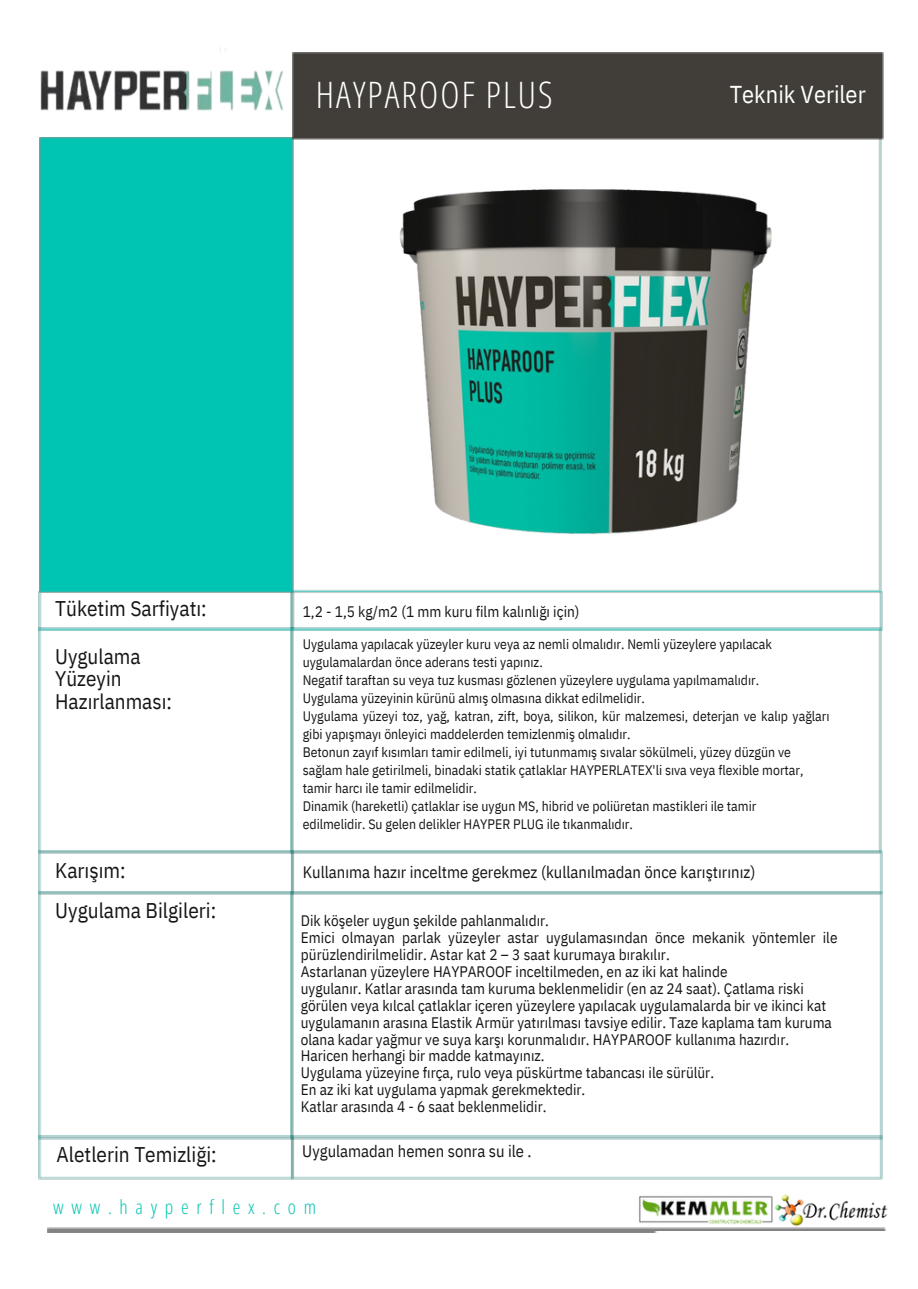
<style>
.page{position:relative;width:918px;height:1289px;background:#fff}
.page>*{position:absolute;margin:0;border:0;box-sizing:border-box;transform-origin:0 0}
.t1{font:300 36.45px "Open Sans Condensed";letter-spacing:.06em;color:#fff}
.t2{font:24.3px "IBM Plex Sans Cond";color:#fff}
.t3{font:21.15px/22.5px "IBM Plex Sans Cond";color:#151616}
.t4{font:300 19.35px "Open Sans Condensed";letter-spacing:.4em;color:#00c5b2}
.t5{font:16.5px "IBM Plex Sans Cond";color:#151616}
.t6{font:15.15px/16.8px "IBM Plex Sans Cond";color:#151616}
.t7{font:13.65px/18px "IBM Plex Sans Cond";color:#151616}
</style>
<div class="page">
<div style="left:40px;top:282px;width:251px;height:309px;background:#00c5b2"></div>
<img style="left:291px;top:139px;width:591px;height:452px">
<div style="left:412px;top:53px;width:471px;height:86px;background:#413e3a"></div>
<img style="left:38px;top:631px;width:4px;height:219px">
<img style="left:290px;top:631px;width:592px;height:219px">
<img style="left:38px;top:850px;width:253px;height:41px">
<img style="left:291px;top:850px;width:592px;height:44px">
<img style="left:38px;top:891px;width:253px;height:244px">
<img style="left:291px;top:891px;width:591px;height:244px">
<img style="left:38px;top:1135px;width:253px;height:44px">
<img style="left:291px;top:1135px;width:592px;height:44px">
<img style="left:391px;top:181px;width:390px;height:364px">
<img style="left:38px;top:591px;width:845px;height:40px">
<img style="left:752px;top:1194px;width:136px;height:37px">
<img style="left:639px;top:1194px;width:136px;height:31px">
<img style="left:39px;top:48px;width:373px;height:234px">
<p class="t1" style="left:316px;top:69px;width:239px">HAYPAROOF PLUS</p>
<p class="t2" style="left:730px;top:78px;width:138px">Teknik Veriler</p>
<p class="t3" style="left:55px;top:596px;width:153px">Tüketim Sarfiyatı:</p>
<p class="t3" style="left:55px;top:644px;width:118px">Uygulama<br>Yüzeyin<br>Hazırlanması:</p>
<p class="t3" style="left:55px;top:859px;width:72px">Karışım:</p>
<p class="t3" style="left:55px;top:898px;width:163px">Uygulama Bilgileri:</p>
<p class="t6" style="left:303px;top:603px;width:278px">1,2 - 1,5 kg/m2 (1 mm kuru film kalınlığı için)</p>
<p class="t7" style="left:303px;top:634px;width:471px">Uygulama yapılacak yüzeyler kuru veya az nemli olmalıdır. Nemli yüzeylere yapılacak</p>
<p class="t7" style="left:303px;top:652px;width:242px">uygulamalardan önce aderans testi yapınız.</p>
<p class="t7" style="left:303px;top:670px;width:458px">Negatif taraftan su veya tuz kusması gözlenen yüzeylere uygulama yapılmamalıdır.</p>
<p class="t7" style="left:303px;top:688px;width:344px">Uygulama yüzeyinin kürünü almış olmasına dikkat edilmelidir.</p>
<p class="t7" style="left:303px;top:706px;width:528px">Uygulama yüzeyi toz, yağ, katran, zift, boya, silikon, kür malzemesi, deterjan ve kalıp yağları gibi yapışmayı önleyici maddelerden temizlenmiş olmalıdır.</p>
<p class="t7" style="left:303px;top:742px;width:490px">Betonun zayıf kısımları tamir edilmeli, iyi tutunmamış sıvalar sökülmeli, yüzey düzgün ve</p>
<p class="t7" style="left:303px;top:760px;width:502px">sağlam hale getirilmeli, binadaki statik çatlaklar HAYPERLATEX'li sıva veya flexible mortar,</p>
<p class="t7" style="left:303px;top:778px;width:176px">tamir harcı ile tamir edilmelidir.</p>
<p class="t7" style="left:303px;top:796px;width:455px">Dinamik (hareketli) çatlaklar ise uygun MS, hibrid ve poliüretan mastikleri ile tamir</p>
<p class="t7" style="left:303px;top:814px;width:332px">edilmelidir. Su gelen delikler HAYPER PLUG ile tıkanmalıdır.</p>
<p class="t5" style="left:303px;top:860px;width:454px">Kullanıma hazır inceltme gerekmez (kullanılmadan önce karıştırınız)</p>
<p class="t6" style="left:301px;top:912px;width:250px">Dik köşeler uygun şekilde pahlanmalıdır.</p>
<p class="t6" style="left:301px;top:929px;width:538px">Emici olmayan parlak yüzeyler astar uygulamasından önce mekanik yöntemler ile pürüzlendirilmelidir. Astar kat 2 – 3 saat kurumaya bırakılır.</p>
<p class="t6" style="left:301px;top:962px;width:428px">Astarlanan yüzeylere HAYPAROOF inceltilmeden, en az iki kat halinde</p>
<p class="t6" style="left:301px;top:979px;width:533px">uygulanır. Katlar arasında tam kuruma beklenmelidir (en az 24 saat). Çatlama riski görülen veya kılcal çatlaklar içeren yüzeylere yapılacak uygulamalarda bir ve ikinci kat uygulamanın arasına Elastik Armür yatırılması tavsiye edilir. Taze kaplama tam kuruma olana kadar yağmur ve suya karşı korunmalıdır. HAYPAROOF kullanıma hazırdır.</p>
<p class="t6" style="left:301px;top:1047px;width:245px">Haricen herhangi bir madde katmayınız.</p>
<p class="t6" style="left:301px;top:1063px;width:415px">Uygulama yüzeyine fırça, rulo veya püskürtme tabancası ile sürülür.</p>
<p class="t6" style="left:301px;top:1080px;width:286px">En az iki kat uygulama yapmak gerekmektedir.</p>
<p class="t6" style="left:301px;top:1097px;width:247px">Katlar arasında 4 - 6 saat beklenmelidir.</p>
<p class="t3" style="left:57px;top:1142px;width:162px">Aletlerin Temizliği:</p>
<p class="t5" style="left:302px;top:1140px;width:231px">Uygulamadan hemen sonra su ile .</p>
<p class="t4" style="left:53px;top:1192px;width:264px">www.hayperflex.com</p>
</div>
